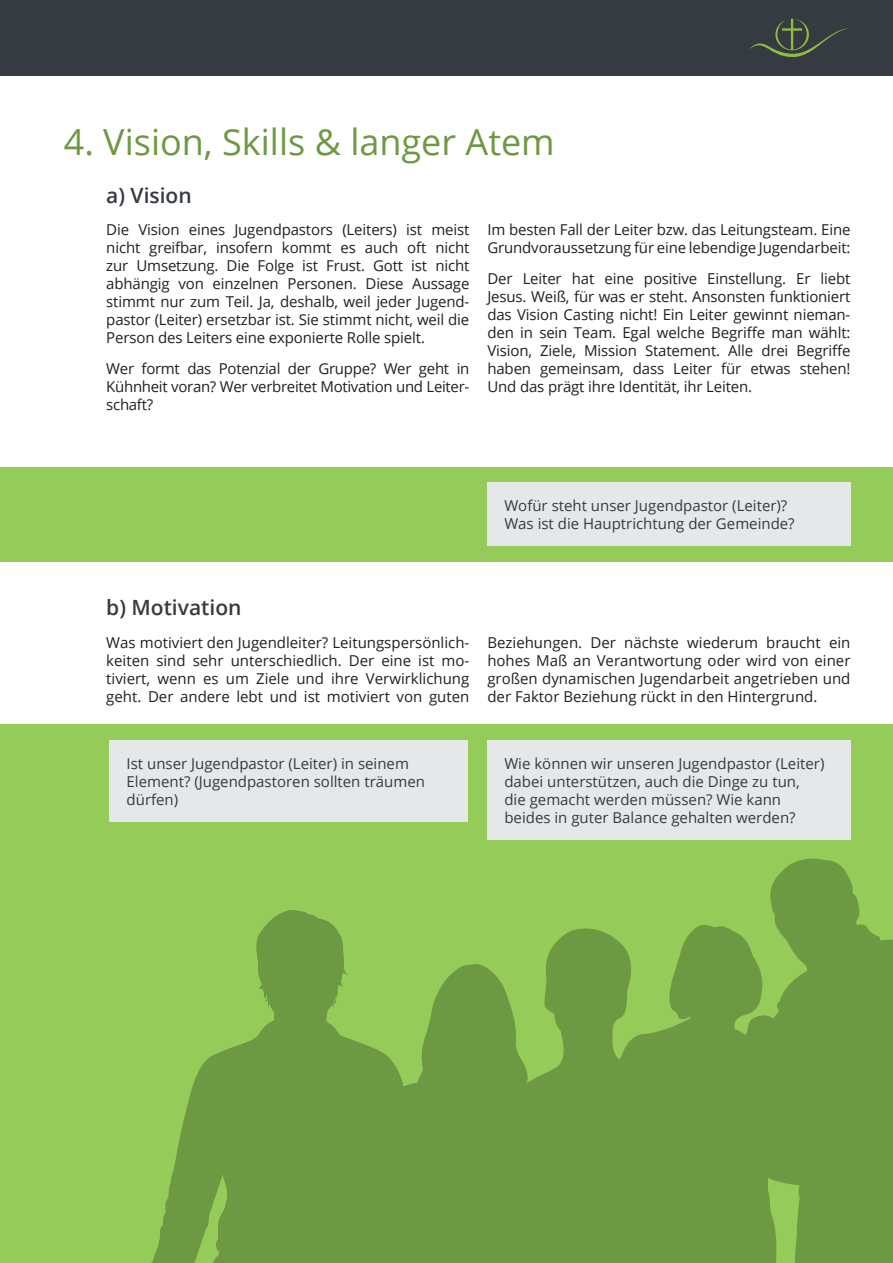
<style>
.page{position:relative;width:893px;height:1263px;background:#fff}
.page>*{position:absolute;margin:0;border:0;box-sizing:border-box;transform-origin:0 0}
.t1{font:36px "Open Sans";color:#6d9942}
.t2{font:600 21px "Open Sans";color:#353b40}
.t3{font:15px/18px "Open Sans";letter-spacing:-.01em;color:#231f20;text-align:justify}
.t4{font:15px/18px "Open Sans";color:#353b40}
</style>
<div class="page">
<div style="left:0;top:724px;width:893px;height:539px;background:#95cb58"></div>
<div style="left:0;top:467px;width:893px;height:94px;background:#95cb58"></div>
<div style="left:110px;top:740px;width:358px;height:82px;background:#e6e7e9"></div>
<div style="left:487px;top:740px;width:363px;height:100px;background:#e6e7e9"></div>
<div style="left:487px;top:482px;width:363px;height:64px;background:#e6e7e9"></div>
<div style="left:0;top:0;width:893px;height:76px;background:#353b40"></div>
<svg style="left:749px;top:19px;width:99px;height:38px"></svg>
<div style="left:559px;top:928px;width:41px;height:335px;background:#6d9942"></div>
<svg style="left:600px;top:858px;width:293px;height:405px;fill:#6d9942"></svg>
<svg style="left:541px;top:939px;width:18px;height:324px;fill:#6d9942"></svg>
<svg style="left:151px;top:910px;width:390px;height:353px;fill:#6d9942"></svg>
<p class="t1" style="left:64px;top:117px;width:492px">4. Vision, Skills &amp; langer Atem</p>
<p class="t2" style="left:106px;top:180px;width:87px">a) Vision</p>
<p class="t3" style="left:106px;top:220px;width:365px">Die Vision eines Jugendpastors (Leiters) ist meist nicht greifbar, insofern kommt es auch oft nicht zur Umsetzung. Die Folge ist Frust. Gott ist nicht abhängig von einzelnen Personen. Diese Aussage stimmt nur zum Teil. Ja, deshalb, weil jeder Jugend&shy;pastor (Leiter) ersetzbar ist. Sie stimmt nicht, weil die Person des Leiters eine exponierte Rolle spielt.</p>
<p class="t3" style="left:106px;top:359px;width:365px">Wer formt das Potenzial der Gruppe? Wer geht in Kühnheit voran? Wer verbreitet Motivation und Leiter&shy;schaft?</p>
<p class="t3" style="left:487px;top:220px;width:365px">Im besten Fall der Leiter bzw. das Leitungsteam. Eine<br>Grundvoraussetzung für eine lebendige Jugendarbeit:</p>
<p class="t3" style="left:487px;top:269px;width:365px">Der Leiter hat eine positive Einstellung. Er liebt Jesus. Weiß, für was er steht. Ansonsten funktioniert das Vision Casting nicht! Ein Leiter gewinnt nieman&shy;den in sein Team. Egal welche Begriffe man wählt:<br>Vision, Ziele, Mission Statement. Alle drei Begriffe haben gemeinsam, dass Leiter für etwas stehen!<br>Und das prägt ihre Identität, ihr Leiten.</p>
<p class="t4" style="left:504px;top:496px;width:292px">Wofür steht unser Jugendpastor (Leiter)?<br>Was ist die Hauptrichtung der Gemeinde?</p>
<p class="t2" style="left:106px;top:593px;width:137px">b) Motivation</p>
<p class="t3" style="left:106px;top:633px;width:365px">Was motiviert den Jugendleiter? Leitungspersönlich&shy;keiten sind sehr unterschiedlich. Der eine ist mo&shy;tiviert, wenn es um Ziele und ihre Verwirklichung geht. Der andere lebt und ist motiviert von guten</p>
<p class="t3" style="left:487px;top:633px;width:365px">Beziehungen. Der nächste wiederum braucht ein hohes Maß an Verantwortung oder wird von einer großen dynamischen Jugendarbeit angetrieben und der Faktor Beziehung rückt in den Hintergrund.</p>
<p class="t4" style="left:127px;top:754px;width:300px">Ist unser Jugendpastor (Leiter) in seinem<br>Element? (Jugendpastoren sollten träumen dürfen)</p>
<p class="t4" style="left:504px;top:754px;width:322px">Wie können wir unseren Jugendpastor (Leiter) dabei unterstützen, auch die Dinge zu tun,</p>
<p class="t4" style="left:504px;top:790px;width:293px">die gemacht werden müssen? Wie kann beides in guter Balance gehalten werden?</p>
</div>
